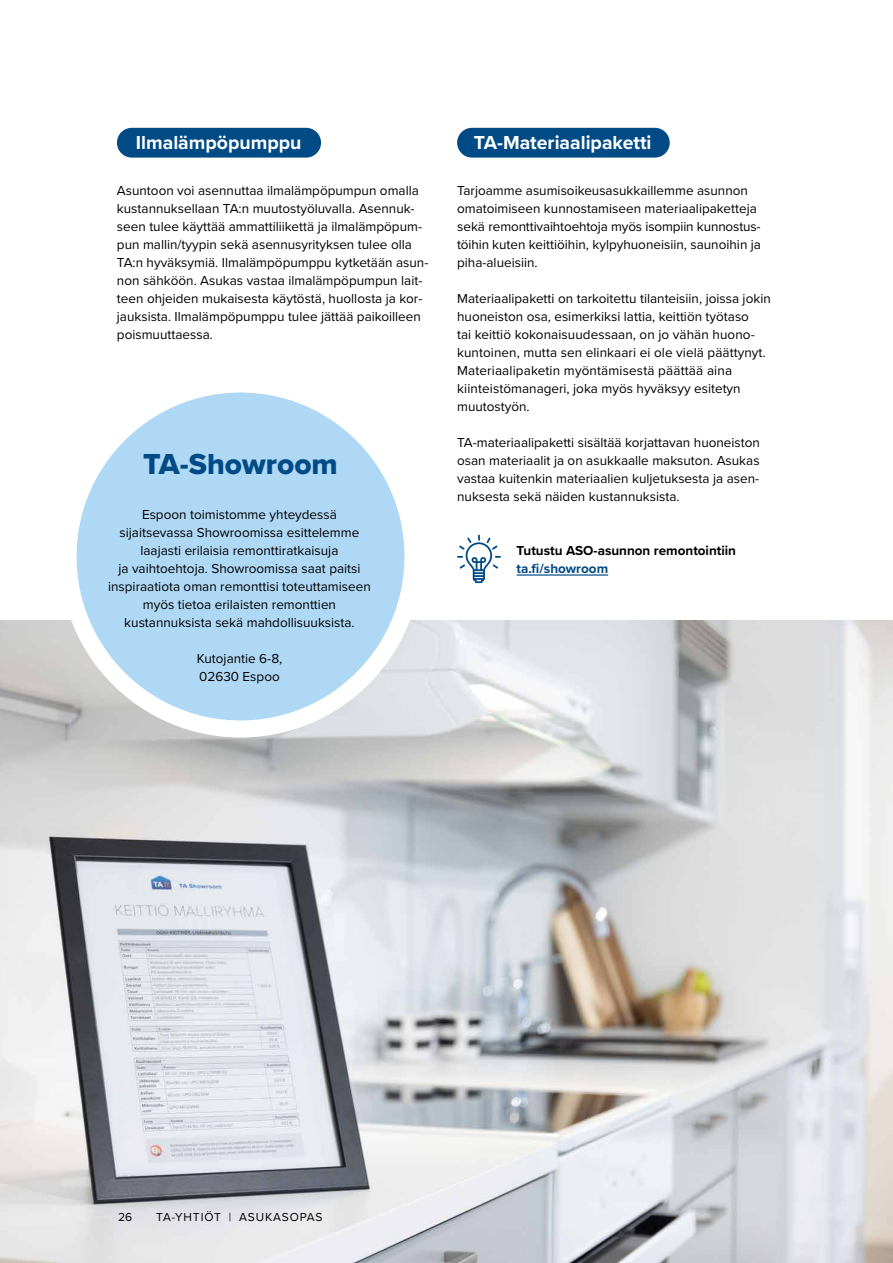
<style>
.page{position:relative;width:893px;height:1263px;background:#fff}
.page>*{position:absolute;margin:0;border:0;box-sizing:border-box;transform-origin:0 0}
.t1{font:30px "Proxima Nova Extrabld";color:#004a86}
.t2{font:700 19.5px "Proxima Nova";color:#fff}
.t3{font:13.5px/18px "Proxima Nova";color:#000}
.t4{font:700 13.5px "Proxima Nova";color:#000}
.t5{font:700 13.5px "Proxima Nova";color:#004a86}
.t6{font:12px "Proxima Nova";letter-spacing:.075em;color:#000}
</style>
<div class="page">
<img style="left:0;top:621px;width:893px;height:642px">
<div style="left:117px;top:128px;width:204px;height:30px;background:#004a86;border-radius:15px"></div>
<svg style="left:457px;top:535px;width:44px;height:48px"></svg>
<div style="left:68px;top:384px;width:345px;height:345px;background:#afd8f4;border-radius:50%"></div>
<div style="left:60px;top:375px;width:361px;height:362px;border:17px solid #fff;border-radius:50%"></div>
<hr style="left:517px;top:574px;width:91px;height:2px;background:#004a86">
<div style="left:457px;top:128px;width:213px;height:30px;background:#004a86;border-radius:15px"></div>
<svg style="left:892px;top:807px;width:1px;height:25px"></svg>
<svg style="left:892px;top:1026px;width:1px;height:117px"></svg>
<svg style="left:892px;top:915px;width:1px;height:43px"></svg>
<svg style="left:892px;top:681px;width:1px;height:120px"></svg>
<h2 class="t2" style="left:136px;top:128px;width:167px">Ilmalämpöpumppu</h2>
<p class="t3" style="left:117px;top:181px;width:313px">Asuntoon voi asennuttaa ilmalämpöpumpun omalla kustannuksellaan TA:n muutostyöluvalla. Asennuk&shy;seen tulee käyttää ammattiliikettä ja ilmalämpöpum&shy;pun mallin/tyypin sekä asennusyrityksen tulee olla TA:n hyväksymiä. Ilmalämpöpumppu kytketään asun&shy;non sähköön. Asukas vastaa ilmalämpöpumpun lait&shy;teen ohjeiden mukaisesta käytöstä, huollosta ja kor&shy;jauksista. Ilmalämpöpumppu tulee jättää paikoilleen poismuuttaessa.</p>
<h1 class="t1" style="left:143px;top:442px;width:196px">TA-Showroom</h1>
<p class="t3" style="left:108px;top:505px;width:264px;text-align:center">Espoon toimistomme yhteydessä sijaitsevassa Showroomissa esittelemme laajasti erilaisia remonttiratkaisuja<br>ja vaihtoehtoja. Showroomissa saat paitsi inspiraatiota oman remonttisi toteuttamiseen myös tietoa erilaisten remonttien kustannuksista sekä mahdollisuuksista.</p>
<p class="t3" style="left:197px;top:649px;width:87px">Kutojantie 6-8,<br>02630 Espoo</p>
<h2 class="t2" style="left:474px;top:128px;width:179px">TA-Materiaalipaketti</h2>
<p class="t3" style="left:457px;top:181px;width:305px">Tarjoamme asumisoikeusasukkaillemme asunnon omatoimiseen kunnostamiseen materiaalipaketteja sekä remonttivaihtoehtoja myös isompiin kunnostus&shy;töihin kuten keittiöihin, kylpyhuoneisiin, saunoihin ja piha-alueisiin.</p>
<p class="t3" style="left:457px;top:289px;width:315px">Materiaalipaketti on tarkoitettu tilanteisiin, joissa jokin huoneiston osa, esimerkiksi lattia, keittiön työtaso<br>tai keittiö kokonaisuudessaan, on jo vähän huono&shy;kuntoinen, mutta sen elinkaari ei ole vielä päättynyt.<br>Materiaalipaketin myöntämisestä päättää aina kiinteistömanageri, joka myös hyväksyy esitetyn muutostyön.</p>
<p class="t3" style="left:457px;top:433px;width:304px;text-align:justify">TA-materiaalipaketti sisältää korjattavan huoneiston osan materiaalit ja on asukkaalle maksuton. Asukas vastaa kuitenkin materiaalien kuljetuksesta ja asen&shy;nuksesta sekä näiden kustannuksista.</p>
<p class="t4" style="left:517px;top:540px;width:221px">Tutustu ASO-asunnon remontointiin</p>
<p class="t5" style="left:517px;top:558px;width:93px">ta.fi/showroom</p>
<p class="t6" style="left:118px;top:1208px;width:16px">26</p>
<p class="t6" style="left:156px;top:1208px;width:168px">TA-YHTIÖT | ASUKASOPAS</p>
</div>
